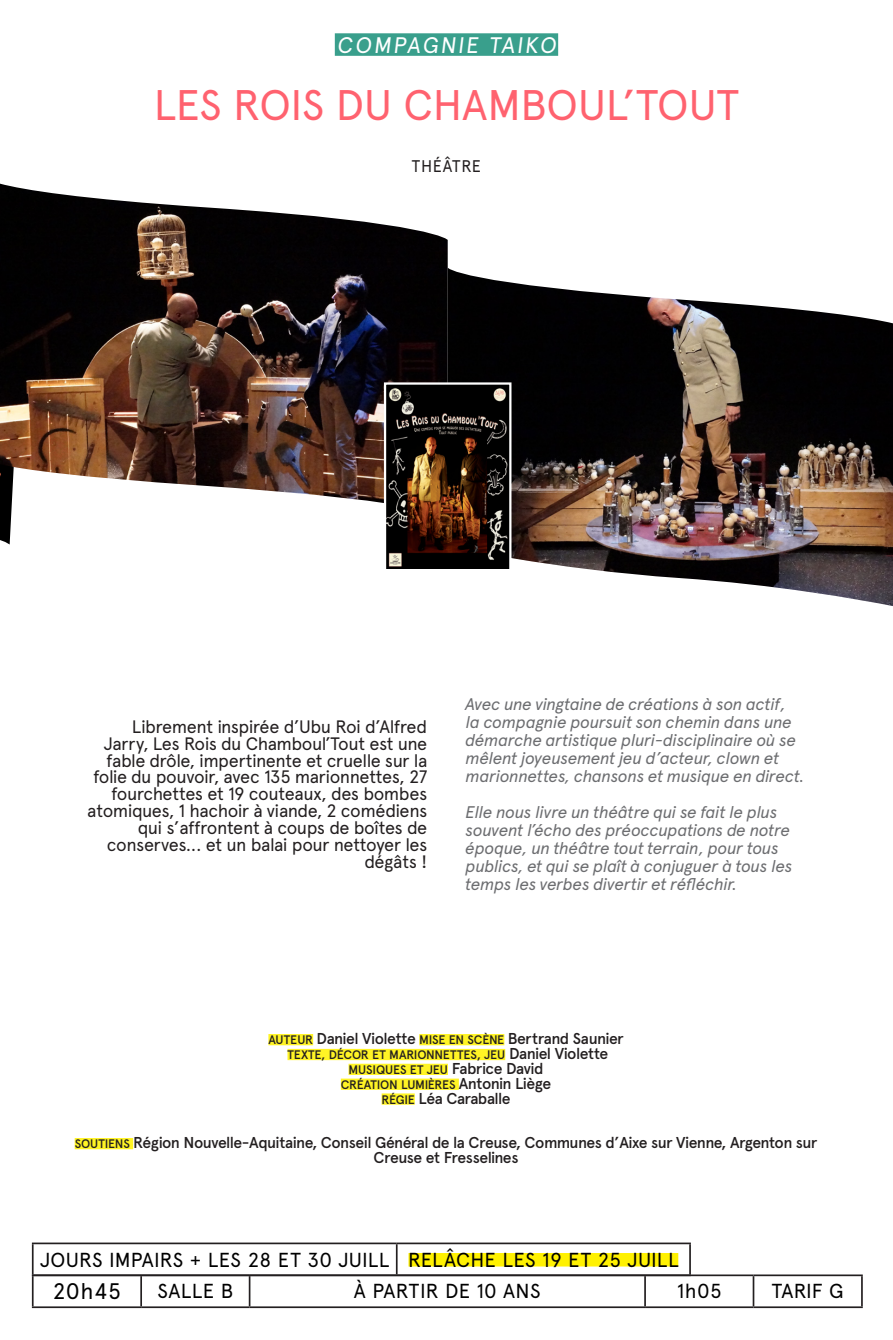
<style>
.page{position:relative;width:893px;height:1340px;background:#fff}
.page>*{position:absolute;margin:0;border:0;box-sizing:border-box;transform-origin:0 0}
.t1{font:42.75px "Apercu";letter-spacing:-.005em;color:#ff626f}
.CIE_B_2017{font:22.5px "Apercu";color:#fff}
.Cartel_Spectacle{font:22.5px "Apercu";letter-spacing:.025em;color:#000}
.Cartel_Spectacle-2{font:20.25px "Apercu";letter-spacing:.015em;color:#000}
.Relaches{font:20.25px "Apercu";letter-spacing:.01em;color:#000}
.t2{font:18px/16.9px "Apercu";letter-spacing:-.03em;color:#231f20;text-align:right}
.t3{font:italic 16.88px/18px "Apercu";letter-spacing:-.025em;color:#6c6d70}
.t4{font:16.88px "Apercu";letter-spacing:.035em;color:#231f20;scale:.96 1}
.Style_de_paragraphe{font:500 15.75px/14.6px "Apercu Pro";letter-spacing:-.035em;color:#231f20;text-align:center}
.Style_de_paragraphe-2{font:500 12.38px "Apercu Pro";letter-spacing:-.015em;color:#231f20}
.s1{font-size:12.38px}
.s2{font-size:15.75px}
</style>
<div class="page">
<img style="left:0;top:518px;width:11px;height:26px">
<div style="left:335px;top:33px;width:223px;height:23px;background:#399f8c"></div>
<div style="left:268px;top:1034px;width:45px;height:11px;background:#fff425"></div>
<div style="left:419px;top:1034px;width:85px;height:11px;background:#fff425"></div>
<div style="left:287px;top:1048px;width:218px;height:12px;background:#fff425"></div>
<div style="left:349px;top:1063px;width:99px;height:12px;background:#fff425"></div>
<div style="left:341px;top:1078px;width:118px;height:11px;background:#fff425"></div>
<div style="left:382px;top:1093px;width:33px;height:11px;background:#fff425"></div>
<div style="left:75px;top:1138px;width:58px;height:11px;background:#fff425"></div>
<hr style="left:140px;top:1276px;width:2px;height:30px;background:#231f20">
<hr style="left:249px;top:1276px;width:1px;height:30px;background:#231f20">
<hr style="left:644px;top:1276px;width:2px;height:30px;background:#231f20">
<hr style="left:753px;top:1276px;width:1px;height:30px;background:#231f20">
<hr style="left:32px;top:1276px;width:2px;height:30px;background:#231f20">
<hr style="left:645px;top:1274px;width:108px;height:2px;background:#231f20">
<hr style="left:753px;top:1274px;width:110px;height:2px;background:#231f20">
<hr style="left:861px;top:1276px;width:2px;height:30px;background:#231f20">
<hr style="left:32px;top:1306px;width:109px;height:1px;background:#231f20">
<hr style="left:141px;top:1306px;width:109px;height:1px;background:#231f20">
<hr style="left:250px;top:1306px;width:395px;height:1px;background:#231f20">
<hr style="left:645px;top:1306px;width:108px;height:1px;background:#231f20">
<hr style="left:753px;top:1306px;width:110px;height:1px;background:#231f20">
<hr style="left:396px;top:1244px;width:2px;height:30px;background:#231f20">
<hr style="left:32px;top:1242px;width:365px;height:2px;background:#231f20">
<hr style="left:32px;top:1244px;width:2px;height:30px;background:#231f20">
<hr style="left:397px;top:1242px;width:294px;height:2px;background:#231f20">
<hr style="left:689px;top:1244px;width:2px;height:30px;background:#231f20">
<hr style="left:32px;top:1274px;width:365px;height:2px;background:#231f20">
<hr style="left:397px;top:1274px;width:294px;height:2px;background:#231f20">
<div style="left:408px;top:1252px;width:270px;height:14px;background:#fff101"></div>
<img style="left:0;top:184px;width:448px;height:334px">
<img style="left:448px;top:268px;width:445px;height:338px">
<img style="left:387px;top:385px;width:121px;height:183px">
<div style="left:384px;top:382px;width:127px;height:192px;border:2px solid #fff"></div>
<p class="CIE_B_2017" style="left:337px;top:31px;width:224px">COMPAGNIE TAIKO</p>
<p class="t1" style="left:154px;top:80px;width:587px">LES ROIS DU CHAMBOUL’TOUT</p>
<p class="t4" style="left:412px;top:156px;width:74px">THÉÂTRE</p>
<p class="t2" style="left:87px;top:718px;width:342px">Librement inspirée d’Ubu Roi d’Alfred Jarry, Les Rois du Chamboul’Tout est une fable drôle, impertinente et cruelle sur la folie du pouvoir, avec 135 marionnettes, 27 fourchettes et 19 couteaux, des bombes atomiques, 1 hachoir à viande, 2 comédiens qui s’affrontent à coups de boîtes de conserves... et un balai pour nettoyer les dégâts !</p>
<p class="t3" style="left:466px;top:693px;width:340px">Avec une vingtaine de créations à son actif, la compagnie poursuit son chemin dans une démarche artistique pluri-disciplinaire où se mêlent joyeusement jeu d’acteur, clown et marionnettes, chansons et musique en direct.</p>
<p class="t3" style="left:466px;top:801px;width:328px">Elle nous livre un théâtre qui se fait le plus souvent l’écho des préoccupations de notre époque, un théâtre tout terrain, pour tous publics, et qui se plaît à conjuguer à tous les temps les verbes divertir et réfléchir.</p>
<p class="Style_de_paragraphe" style="left:268px;top:1030px;width:357px"><span class="s1">AUTEUR</span> Daniel Violette <span class="s1">MISE EN SCÈNE</span> Bertrand Saunier</p>
<p class="Style_de_paragraphe-2" style="left:287px;top:1045px;width:322px">TEXTE, DÉCOR ET MARIONNETTES, JEU <span class="s2">Daniel Violette</span></p>
<p class="Style_de_paragraphe-2" style="left:349px;top:1060px;width:197px">MUSIQUES ET JEU <span class="s2">Fabrice David</span></p>
<p class="Style_de_paragraphe-2" style="left:341px;top:1075px;width:212px">CRÉATION LUMIÈRES <span class="s2">Antonin Liège</span></p>
<p class="Style_de_paragraphe" style="left:382px;top:1090px;width:130px"><span class="s1">RÉGIE</span> Léa Caraballe</p>
<p class="Style_de_paragraphe" style="left:75px;top:1134px;width:744px"><span class="s1">SOUTIENS</span> Région Nouvelle-Aquitaine, Conseil Général de la Creuse, Communes d’Aixe sur Vienne, Argenton sur<br>Creuse et Fresselines</p>
<p class="Cartel_Spectacle-2" style="left:40px;top:1247px;width:351px">JOURS IMPAIRS + LES 28 ET 30 JUILL</p>
<p class="Relaches" style="left:408px;top:1247px;width:272px">RELÂCHE LES 19 ET 25 JUILL</p>
<p class="Cartel_Spectacle" style="left:53px;top:1277px;width:70px">20h45</p>
<p class="Cartel_Spectacle-2" style="left:157px;top:1279px;width:77px">SALLE B</p>
<p class="Cartel_Spectacle-2" style="left:354px;top:1279px;width:188px">À PARTIR DE 10 ANS</p>
<p class="Cartel_Spectacle-2" style="left:677px;top:1279px;width:47px">1h05</p>
<p class="Cartel_Spectacle-2" style="left:772px;top:1279px;width:73px">TARIF G</p>
</div>
